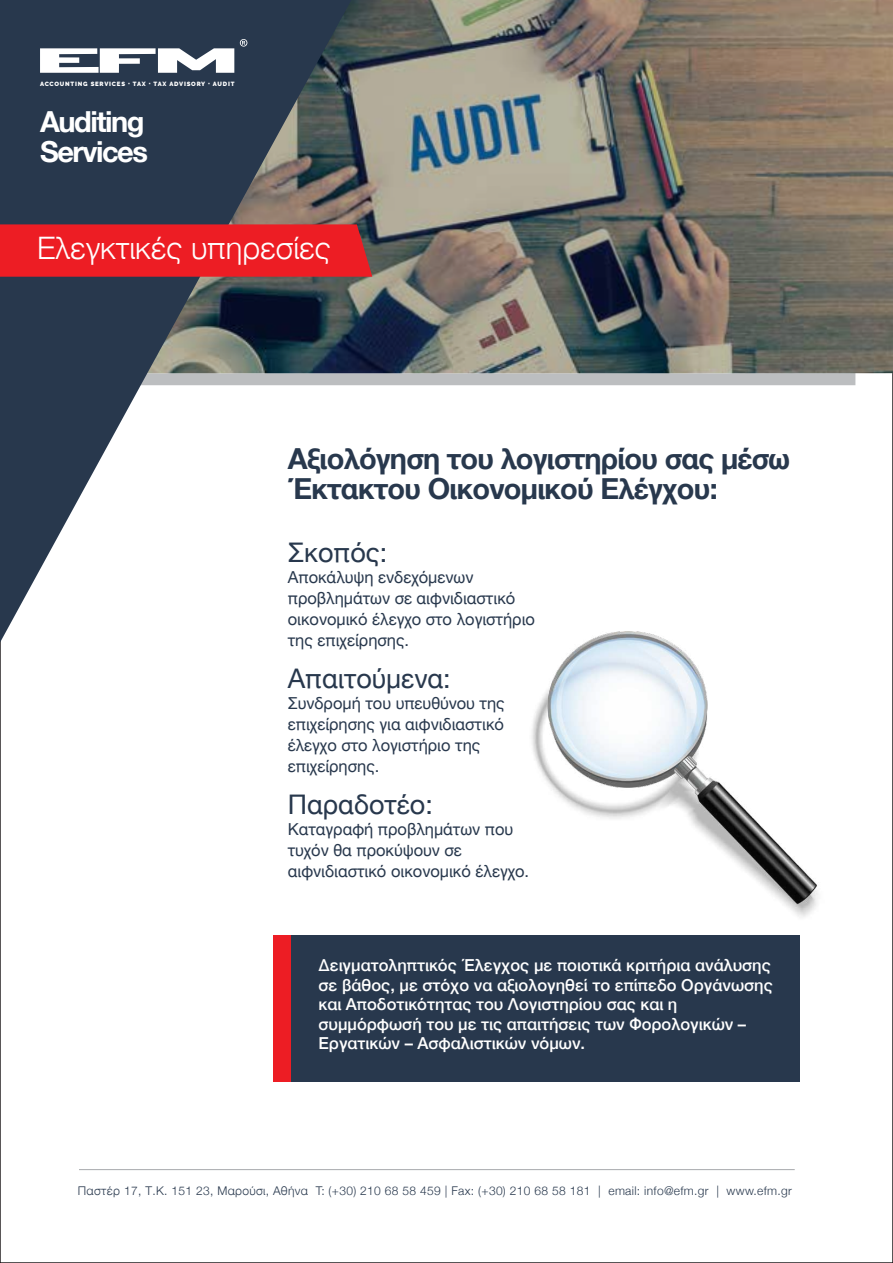
<style>
.page{position:relative;width:893px;height:1263px;background:#fff}
.page>*{position:absolute;margin:0;border:0;box-sizing:border-box;transform-origin:0 0}
.t1{font:300 30.9px "Helvetica Neue";color:#fff}
.t2{font:700 28.95px/30px "Helvetica Neue";letter-spacing:-.025em;color:#28384d}
.t3{font:700 28.95px/30px "Helvetica Neue";letter-spacing:-.05em;color:#fff}
.t4{font:27px "Helvetica Neue";color:#28384d}
.t5{font:16.5px/21px "Helvetica Neue";color:#28384d}
.t6{font:500 16.5px/19.5px "Helvetica Neue";color:#fff}
.t7{font:300 12px "Helvetica Neue";letter-spacing:.025em;color:#28384d}
.t8{font:900 6px "Raleway";letter-spacing:.13em;color:#fff}
.s1{font-size:7.5px}
</style>
<div class="page">
<svg style="left:351px;top:373px;width:504px;height:12px;background:#bbbdbf"></svg>
<img style="left:351px;top:0;width:542px;height:372px">
<svg style="left:0;top:0;width:351px;height:643px;fill:#28384d"></svg>
<svg style="left:40px;top:48px;width:194px;height:25px"></svg>
<svg style="left:240px;top:39px;width:7px;height:8px"></svg>
<div style="left:0;top:224px;width:372px;height:53px;background:#ed1d24"></div>
<hr style="left:79px;top:1169px;width:716px;height:1px;background:#a7a9ac">
<div style="left:288px;top:935px;width:512px;height:146px;background:#28384d"></div>
<div style="left:273px;top:935px;width:17px;height:146px;background:#ed1d24"></div>
<img style="left:531px;top:631px;width:287px;height:286px">
<p class="t8" style="left:40px;top:80px;width:196px">ACCOUNTING SERVICES <span class="s1">·</span> TAX <span class="s1">·</span> TAX ADVISORY <span class="s1">·</span> AUDIT</p>
<h2 class="t3" style="left:40px;top:107px;width:109px">Auditing<br>Services</h2>
<h1 class="t1" style="left:37px;top:223px;width:295px">Ελεγκτικές υπηρεσίες</h1>
<h2 class="t2" style="left:288px;top:444px;width:504px">Αξιολόγηση του λογιστηρίου σας μέσω<br>Έκτακτου Οικονομικού Ελέγχου:</h2>
<h3 class="t4" style="left:288px;top:533px;width:101px">Σκοπός:</h3>
<p class="t5" style="left:288px;top:567px;width:249px">Αποκάλυψη ενδεχόμενων προβλημάτων σε αιφνιδιαστικό οικονομικό έλεγχο στο λογιστήριο της επιχείρησης.</p>
<h3 class="t4" style="left:288px;top:659px;width:164px">Απαιτούμενα:</h3>
<p class="t5" style="left:288px;top:693px;width:218px">Συνδρομή του υπευθύνου της επιχείρησης για αιφνιδιαστικό έλεγχο στο λογιστήριο της επιχείρησης.</p>
<h3 class="t4" style="left:288px;top:785px;width:147px">Παραδοτέο:</h3>
<p class="t5" style="left:288px;top:819px;width:243px">Καταγραφή προβλημάτων που τυχόν θα προκύψουν σε αιφνιδιαστικό οικονομικό έλεγχο.</p>
<p class="t6" style="left:318px;top:954px;width:456px">Δειγματοληπτικός Έλεγχος με ποιοτικά κριτήρια ανάλυσης σε βάθος, με στόχο να αξιολογηθεί το επίπεδο Οργάνωσης και Αποδοτικότητας του Λογιστηρίου σας και η συμμόρφωσή του με τις απαιτήσεις των Φορολογικών – Εργατικών – Ασφαλιστικών νόμων.</p>
<p class="t7" style="left:78px;top:1181px;width:716px">Παστέρ 17, Τ.Κ. 151 23, Μαρούσι, Αθήνα T: (+30) 210 68 58 459 | Fax: (+30) 210 68 58 181 | email: info@efm.gr | www.efm.gr</p>
</div>
